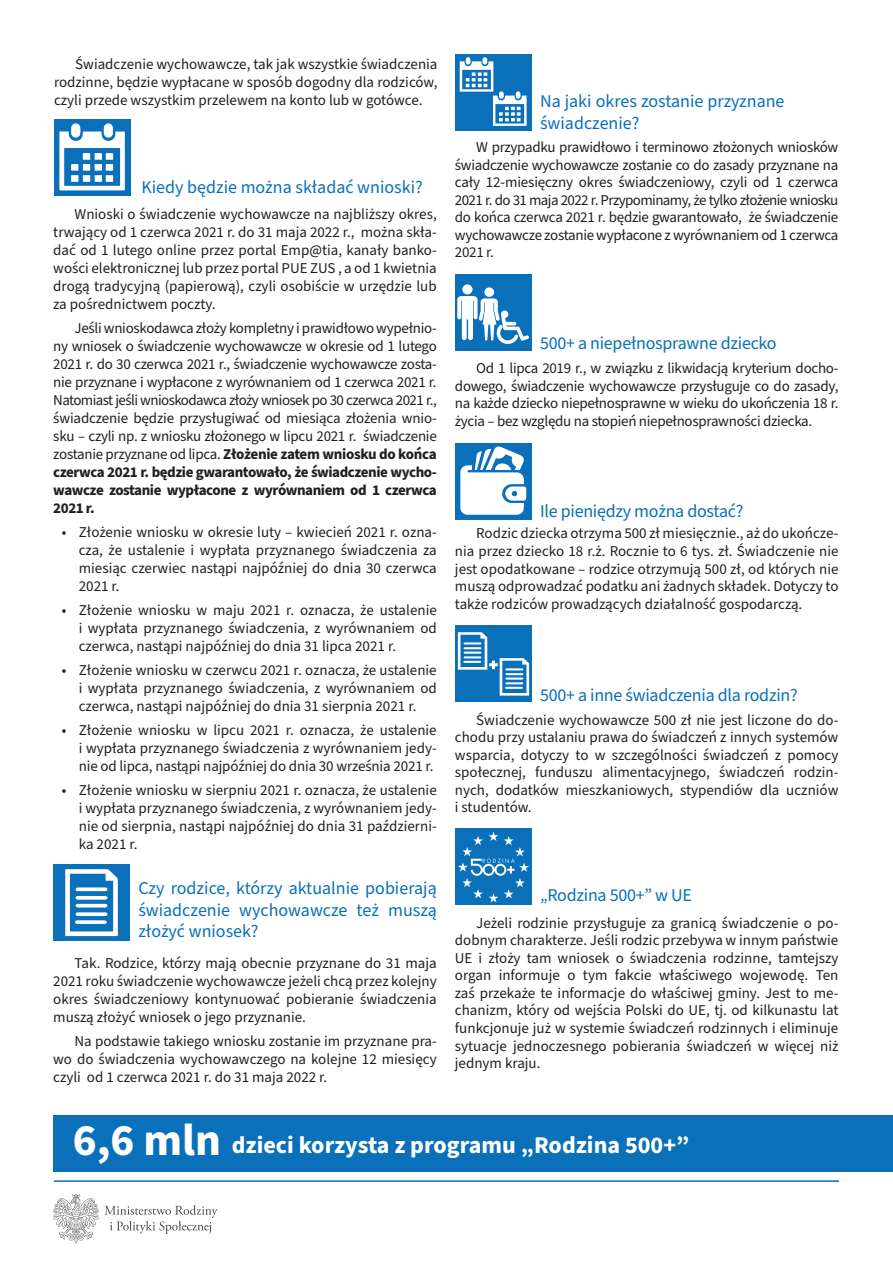
<style>
.page{position:relative;width:893px;height:1263px;background:#fff}
.page>*{position:absolute;margin:0;border:0;box-sizing:border-box;transform-origin:0 0}
.t1{font:700 45px "Source Sans Pro";color:#fff}
.t2{font:700 24px "Source Sans Pro";color:#fff}
.t3{font:18px/21.6px "Source Sans Pro";letter-spacing:-.005em;color:#0970b9;text-align:justify}
.t4{font:15px/18px "Source Sans Pro";color:#231f20;text-align:justify}
.s1{font-weight:700}
</style>
<div class="page">
<div style="left:54px;top:1115px;width:839px;height:56px;background:#0970b9"></div>
<svg style="left:455px;top:828px;width:76px;height:77px;background:#237fc0"></svg>
<svg style="left:455px;top:274px;width:76px;height:76px"></svg>
<svg style="left:54px;top:119px;width:77px;height:77px"></svg>
<svg style="left:455px;top:54px;width:76px;height:77px;background:#3b8dc7"></svg>
<svg style="left:455px;top:443px;width:76px;height:77px"></svg>
<svg style="left:455px;top:625px;width:76px;height:77px;background:#3489c5"></svg>
<hr style="left:54px;top:1180px;width:785px;height:2px;background:#0970b9">
<svg style="left:53px;top:864px;width:77px;height:76px"></svg>
<svg style="left:105px;top:1205px;width:113px;height:29px"></svg>
<svg style="left:53px;top:1193px;width:46px;height:50px"></svg>
<p class="t4" style="left:54px;top:56px;width:385px;text-indent:21px">Świadczenie wychowawcze, tak jak wszystkie świadczenia rodzinne, będzie wypłacane w sposób dogodny dla rodziców, czyli przede wszystkim przelewem na konto lub w gotówce.</p>
<p class="t3" style="left:141px;top:177px;width:283px">Kiedy będzie można składać wnioski?</p>
<p class="t4" style="left:53px;top:205px;width:385px;text-indent:21px">Wnioski o świadczenie wychowawcze na najbliższy okres, trwający od 1 czerwca 2021 r. do 31 maja 2022 r., można skła&shy;dać od 1 lutego online przez portal Emp@tia, kanały banko&shy;wości elektronicznej lub przez portal PUE ZUS , a od 1 kwietnia drogą tradycyjną (papierową), czyli osobiście w urzędzie lub za pośrednictwem poczty.</p>
<p class="t4" style="left:53px;top:319px;width:385px;text-indent:21px">Jeśli wnioskodawca złoży kompletny i prawidłowo wypełnio&shy;ny wniosek o świadczenie wychowawcze w okresie od 1 lutego 2021 r. do 30 czerwca 2021 r., świadczenie wychowawcze zosta&shy;nie przyznane i wypłacone z wyrównaniem od 1 czerwca 2021 r.<br>Natomiast jeśli wnioskodawca złoży wniosek po 30 czerwca 2021 r., świadczenie będzie przysługiwać od miesiąca złożenia wnio&shy;sku – czyli np. z wniosku złożonego w lipcu 2021 r. świadczenie zostanie przyznane od lipca. <span class="s1">Złożenie zatem wniosku do końca czerwca 2021 r. będzie gwarantowało, że świadczenie wycho&shy;wawcze zostanie wypłacone z wyrównaniem od 1 czerwca 2021 r.</span></p>
<p class="t4" style="left:79px;top:523px;width:359px;text-indent:-17px">• Złożenie wniosku w okresie luty – kwiecień 2021 r. ozna&shy;cza, że ustalenie i wypłata przyznanego świadczenia za miesiąc czerwiec nastąpi najpóźniej do dnia 30 czerwca 2021 r.</p>
<p class="t4" style="left:79px;top:601px;width:359px;text-indent:-17px">• Złożenie wniosku w maju 2021 r. oznacza, że ustalenie i wypłata przyznanego świadczenia, z wyrównaniem od czerwca, nastąpi najpóźniej do dnia 31 lipca 2021 r.</p>
<p class="t4" style="left:79px;top:661px;width:359px;text-indent:-17px">• Złożenie wniosku w czerwcu 2021 r. oznacza, że ustalenie i wypłata przyznanego świadczenia, z wyrównaniem od czerwca, nastąpi najpóźniej do dnia 31 sierpnia 2021 r.</p>
<p class="t4" style="left:79px;top:721px;width:359px;text-indent:-17px">• Złożenie wniosku w lipcu 2021 r. oznacza, że ustalenie i wypłata przyznanego świadczenia z wyrównaniem jedy&shy;nie od lipca, nastąpi najpóźniej do dnia 30 września 2021 r.</p>
<p class="t4" style="left:79px;top:781px;width:359px;text-indent:-17px">• Złożenie wniosku w sierpniu 2021 r. oznacza, że ustalenie i wypłata przyznanego świadczenia, z wyrównaniem jedy&shy;nie od sierpnia, nastąpi najpóźniej do dnia 31 październi&shy;ka 2021 r.</p>
<p class="t3" style="left:138px;top:878px;width:300px">Czy rodzice, którzy aktualnie pobierają świadczenie wychowawcze też muszą złożyć wniosek?</p>
<p class="t4" style="left:53px;top:955px;width:385px;text-indent:21px">Tak. Rodzice, którzy mają obecnie przyznane do 31 maja 2021 roku świadczenie wychowawcze jeżeli chcą przez kolejny okres świadczeniowy kontynuować pobieranie świadczenia muszą złożyć wniosek o jego przyznanie.</p>
<p class="t4" style="left:53px;top:1033px;width:385px;text-indent:21px">Na podstawie takiego wniosku zostanie im przyznane pra&shy;wo do świadczenia wychowawczego na kolejne 12 miesięcy czyli od 1 czerwca 2021 r. do 31 maja 2022 r.</p>
<p class="t3" style="left:540px;top:91px;width:246px">Na jaki okres zostanie przyznane świadczenie?</p>
<p class="t4" style="left:455px;top:139px;width:385px;line-height:17.5px;text-indent:21px">W przypadku prawidłowo i terminowo złożonych wniosków świadczenie wychowawcze zostanie co do zasady przyznane na cały 12-miesięczny okres świadczeniowy, czyli od 1 czerwca 2021 r. do 31 maja 2022 r. Przypominamy, że tylko złożenie wniosku do końca czerwca 2021 r. będzie gwarantowało, że świadczenie wychowawcze zostanie wypłacone z wyrównaniem od 1 czerwca 2021 r.</p>
<p class="t3" style="left:540px;top:332px;width:238px">500+ a niepełnosprawne dziecko</p>
<p class="t4" style="left:455px;top:360px;width:385px;line-height:17.5px;text-indent:21px">Od 1 lipca 2019 r., w związku z likwidacją kryterium docho&shy;dowego, świadczenie wychowawcze przysługuje co do zasady, na każde dziecko niepełnosprawne w wieku do ukończenia 18 r. życia – bez względu na stopień niepełnosprawności dziecka.</p>
<p class="t3" style="left:540px;top:501px;width:205px">Ile pieniędzy można dostać?</p>
<p class="t4" style="left:455px;top:525px;width:385px;line-height:17.5px;text-indent:21px">Rodzic dziecka otrzyma 500 zł miesięcznie., aż do ukończe&shy;nia przez dziecko 18 r.ż. Rocznie to 6 tys. zł. Świadczenie nie jest opodatkowane – rodzice otrzymują 500 zł, od których nie muszą odprowadzać podatku ani żadnych składek. Dotyczy to także rodziców prowadzących działalność gospodarczą.</p>
<p class="t3" style="left:540px;top:684px;width:259px">500+ a inne świadczenia dla rodzin?</p>
<p class="t4" style="left:455px;top:711px;width:385px;line-height:17.5px;text-indent:21px">Świadczenie wychowawcze 500 zł nie jest liczone do do&shy;chodu przy ustalaniu prawa do świadczeń z innych systemów wsparcia, dotyczy to w szczególności świadczeń z pomocy społecznej, funduszu alimentacyjnego, świadczeń rodzin&shy;nych, dodatków mieszkaniowych, stypendiów dla uczniów i studentów.</p>
<p class="t3" style="left:540px;top:884px;width:153px">„Rodzina 500+” w UE</p>
<p class="t4" style="left:455px;top:914px;width:385px;line-height:17.5px;text-indent:21px">Jeżeli rodzinie przysługuje za granicą świadczenie o po&shy;dobnym charakterze. Jeśli rodzic przebywa w innym państwie UE i złoży tam wniosek o świadczenia rodzinne, tamtejszy organ informuje o tym fakcie właściwego wojewodę. Ten zaś przekaże te informacje do właściwej gminy. Jest to me&shy;chanizm, który od wejścia Polski do UE, tj. od kilkunastu lat funkcjonuje już w systemie świadczeń rodzinnych i eliminuje sytuacje jednoczesnego pobierania świadczeń w więcej niż jednym kraju.</p>
<h1 class="t1" style="left:73px;top:1110px;width:150px">6,6 mln</h1>
<h2 class="t2" style="left:232px;top:1129px;width:459px">dzieci korzysta z programu „Rodzina 500+”</h2>
</div>
